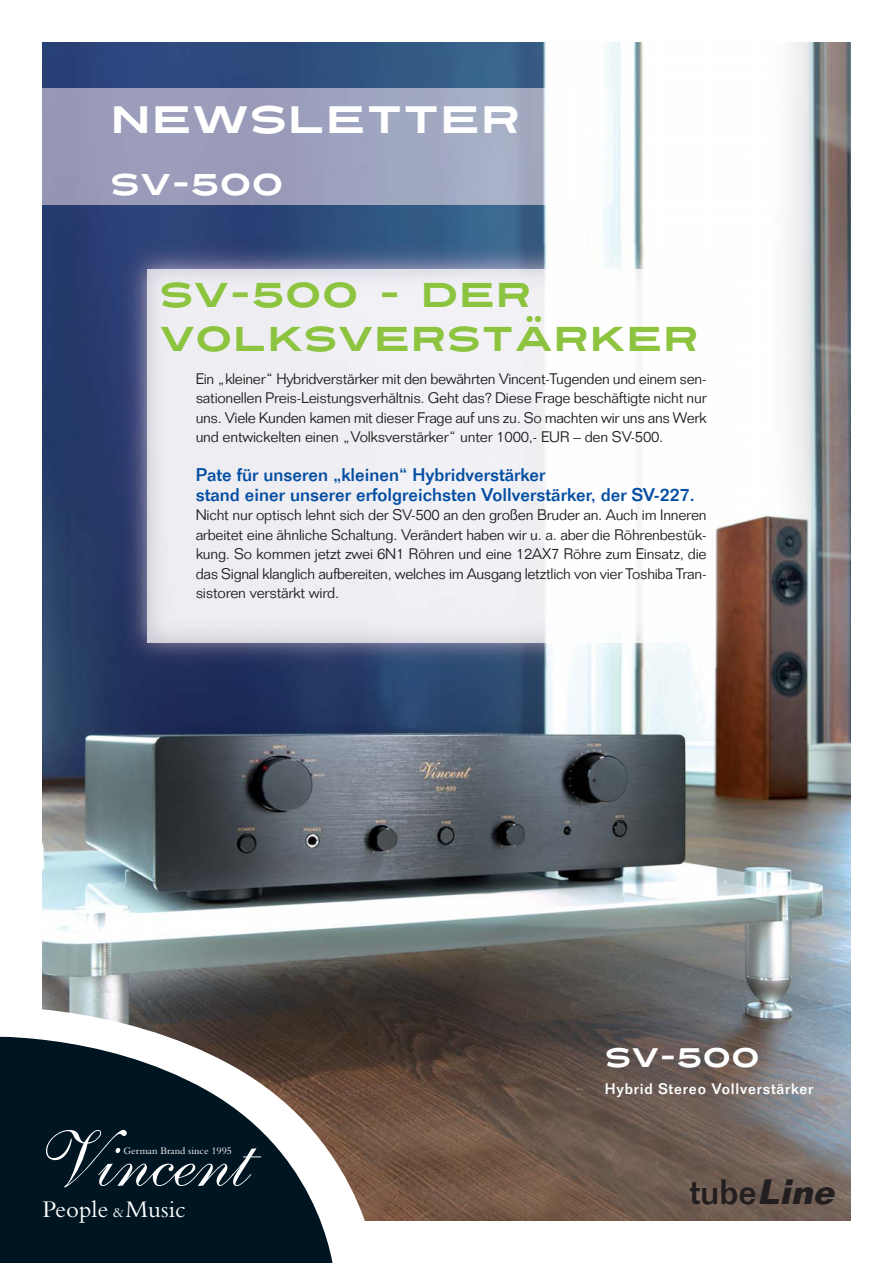
<style>
.page{position:relative;width:893px;height:1263px;background:#fff}
.page>*{position:absolute;margin:0;border:0;box-sizing:border-box;transform-origin:0 0}
.t1{font:80.4px "Shelley Allegro Script";color:#fff}
.t2{font:38.1px "Turnpike";color:#fff}
.t3{font:34.5px/44.1px "Turnpike";color:#8dc43f}
.t4{font:500 34.5px "Folio";color:#231f20}
.t5{font:30px "Turnpike";color:#fff}
.t6{font:26.85px "Turnpike";color:#fff}
.t7{font:24.9px "Bembo";color:#fff}
.t8{font:500 18px/19.5px "Folio";color:#034ea2}
.t9{font:300 15px/19.5px "Folio";letter-spacing:-.015em;color:#231f20;text-align:justify}
.t10{font:500 15px "Folio";letter-spacing:.05em;color:#fff}
.t11{font:10.5px "Bembo";color:#fff}
.s1{font-size:15.6px}
.s2{font-weight:700;font-style:italic}
</style>
<div class="page">
<img style="left:43px;top:43px;width:807px;height:1177px">
<svg style="left:42px;top:1000px;width:336px;height:221px;background:#6e6159"></svg>
<svg style="left:0;top:1030px;width:335px;height:233px;background:#2f3c44"></svg>
<img style="left:43px;top:89px;width:569px;height:115px">
<img style="left:122px;top:245px;width:612px;height:423px">
<img style="left:147px;top:270px;width:562px;height:372px">
<h2 class="t2" style="left:110px;top:92px;width:412px">NEWSLETTER</h2>
<h3 class="t5" style="left:110px;top:162px;width:175px">SV-500</h3>
<h3 class="t3" style="left:159px;top:272px;width:541px">SV-500 - DER<br>VOLKSVERSTÄRKER</h3>
<p class="t9" style="left:196px;top:371px;width:512px">Ein „kleiner“ Hybridverstärker mit den bewährten Vincent-Tugenden und einem sen&shy;sationellen Preis-Leistungsverhältnis. Geht das? Diese Frage beschäftigte nicht nur uns. Viele Kunden kamen mit dieser Frage auf uns zu. So machten wir uns ans Werk und entwickelten einen „Volksverstärker“ unter 1000,- EUR – den SV-500.</p>
<p class="t8" style="left:196px;top:467px;width:500px">Pate für unseren „kleinen“ Hybridverstärker<br>stand einer unserer erfolgreichsten Vollverstärker, der SV-227.</p>
<p class="t9" style="left:196px;top:507px;width:512px">Nicht nur optisch lehnt sich der SV-500 an den großen Bruder an. Auch im Inneren arbeitet eine ähnliche Schaltung. Verändert haben wir u. a. aber die Röhrenbestük&shy;kung. So kommen jetzt zwei 6N1 Röhren und eine 12AX7 Röhre zum Einsatz, die das Signal klanglich aufbereiten, welches im Ausgang letztlich von vier Toshiba Tran&shy;sistoren verstärkt wird.</p>
<h1 class="t1" style="left:24px;top:1137px;width:214px">Vincent</h1>
<h3 class="t7" style="left:42px;top:1200px;width:145px">People <span class="s1">&amp;</span>Music</h3>
<p class="t11" style="left:123px;top:1147px;width:110px">German Brand since 1995</p>
<h3 class="t6" style="left:604px;top:1038px;width:157px">SV-500</h3>
<p class="t10" style="left:604px;top:1083px;width:210px">Hybrid Stereo Vollverstärker</p>
<h3 class="t4" style="left:689px;top:1180px;width:153px">tube<span class="s2">Line</span></h3>
</div>
